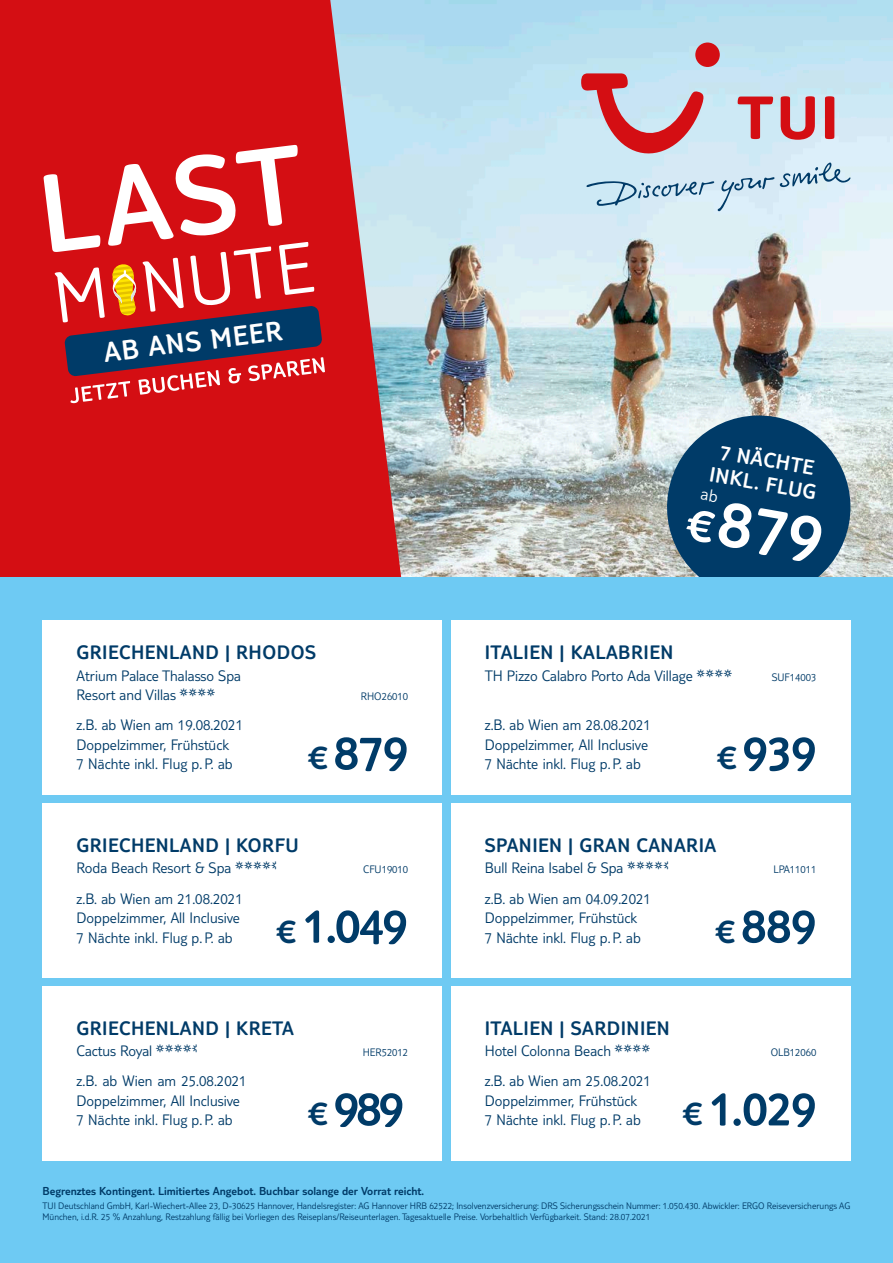
<style>
.page{position:relative;width:893px;height:1263px;background:#fff}
.page>*{position:absolute;margin:0;border:0;box-sizing:border-box;transform-origin:0 0}
.t1{font:300 69.9px "TUI Type";color:#fff}
.t2{font:300 51px "TUI Type";letter-spacing:-.01em;color:#003b68}
.t3{font:300 51px "TUI Type";color:#003b68}
.t4{font:300 28.8px "TUI Type";color:#fff}
.t5{font:300 21.6px/23.7px "TUI Type";color:#fff;text-align:center}
.t6{font:300 20.25px "TUI Type";letter-spacing:.025em;color:#003b68}
.t7{font:300 15.75px/19.5px "TUI Type";color:#003b68}
.t8{font:300 12px "TUI Type";color:#003b68}
.t9{font:300 11.25px "TUI Type";color:#003b68}
.t10{font:300 9.75px/11.7px "TUI Type";color:#003b68}
.s1{font-style:inherit}
.s2{font-size:35.7px}
.s3{font-size:48.9px}
</style>
<div class="page">
<img style="left:403px;top:0;width:490px;height:578px">
<svg style="left:0;top:0;width:403px;height:578px;background:#cf2a30"></svg>
<div style="left:0;top:578px;width:893px;height:685px;background:#6ecaf3"></div>
<div style="left:695px;top:43px;width:25px;height:24px;background:#d40e13;border-radius:50%"></div>
<svg style="left:581px;top:73px;width:269px;height:138px;background:#cac4d1"></svg>
<svg style="left:44px;top:145px;width:281px;height:258px;background:#bd3f46"></svg>
<div style="left:43px;top:620px;width:399px;height:175px;background:#fff"></div>
<div style="left:451px;top:620px;width:399px;height:175px;background:#fff"></div>
<div style="left:43px;top:803px;width:399px;height:174px;background:#fff"></div>
<div style="left:451px;top:803px;width:399px;height:174px;background:#fff"></div>
<div style="left:43px;top:986px;width:399px;height:174px;background:#fff"></div>
<div style="left:451px;top:986px;width:399px;height:174px;background:#fff"></div>
<svg style="left:660px;top:408px;width:198px;height:170px;background:#396787"></svg>
<h3 class="t4" style="left:102px;top:336px;width:181px;rotate:-7deg">AB ANS MEER</h3>
<p class="t6" style="left:77px;top:641px;width:241px">GRIECHENLAND | RHODOS</p>
<p class="t7" style="left:77px;top:665px;width:166px">Atrium Palace Thalasso Spa<br>Resort and Villas ✔</p>
<p class="t9" style="left:361px;top:690px;width:49px">RHO26010</p>
<p class="t7" style="left:77px;top:715px;width:168px">z.B. ab Wien am 1<span class="s1">9</span>.08.2021<br>Doppelzimmer, Frühstück<br>7 Nächte inkl. Flug p. P. ab</p>
<h2 class="t2" style="left:308px;top:723px;width:102px"><span class="s2">€</span> 879</h2>
<p class="t6" style="left:77px;top:833px;width:224px">GRIECHENLAND | KORFU</p>
<p class="t7" style="left:77px;top:858px;width:156px">Roda Beach Resort &amp; Spa</p>
<p class="t9" style="left:363px;top:863px;width:46px">CFU19010</p>
<p class="t7" style="left:77px;top:888px;width:168px">z.B. ab Wien am 21.08.2021<br>Doppelzimmer, All Inclusive<br>7 Nächte inkl. Flug p.P. ab</p>
<h2 class="t3" style="left:276px;top:896px;width:133px"><span class="s2">€</span> 1.04<span class="s1">9</span></h2>
<p class="t6" style="left:77px;top:1016px;width:219px">GRIECHENLAND | KRETA</p>
<p class="t7" style="left:77px;top:1041px;width:77px">Cactus Royal</p>
<p class="t9" style="left:363px;top:1046px;width:47px">HER52012</p>
<p class="t7" style="left:77px;top:1071px;width:172px">z.B. ab Wien am <span class="s1">25</span>.08.2021<br>Doppelzimmer, All Inclusive<br>7 Nächte inkl. Flug p. P. ab</p>
<h2 class="t3" style="left:308px;top:1079px;width:98px"><span class="s2">€</span> 98<span class="s1">9</span></h2>
<h3 class="t5" style="left:716px;top:438px;width:110px;rotate:10deg">7 NÄCHTE<br>INKL. FLUG</h3>
<h1 class="t1" style="left:695px;top:476px;width:138px;rotate:10deg"><span class="s3">€</span>879</h1>
<p class="t6" style="left:485px;top:641px;width:190px">ITALIEN | KALABRIEN</p>
<p class="t7" style="left:485px;top:665px;width:250px">TH Pizzo Calabro Porto Ada Village ✔</p>
<p class="t9" style="left:772px;top:671px;width:46px">SUF14003</p>
<p class="t7" style="left:485px;top:715px;width:168px">z.B. ab Wien am 28.08.2021<br>Doppelzimmer, All Inclusive<br>7 Nächte inkl. Flug p.P. ab</p>
<h2 class="t2" style="left:717px;top:723px;width:101px"><span class="s2">€</span> 939</h2>
<p class="t6" style="left:485px;top:833px;width:233px">SPANIEN | GRAN CANARIA</p>
<p class="t7" style="left:485px;top:858px;width:140px">Bull Reina Isabel &amp; Spa</p>
<p class="t9" style="left:773px;top:863px;width:45px">LPA11011</p>
<p class="t7" style="left:485px;top:888px;width:168px">z.B. ab Wien am 04.09.2021<br>Doppelzimmer, Frühstück<br>7 Nächte inkl. Flug p.P. ab</p>
<h2 class="t2" style="left:715px;top:896px;width:103px"><span class="s2">€</span> <span class="s1">8</span>89</h2>
<p class="t6" style="left:485px;top:1016px;width:187px">ITALIEN | SARDINIEN</p>
<p class="t7" style="left:485px;top:1041px;width:168px">Hotel Colonna Beach ✔</p>
<p class="t9" style="left:771px;top:1046px;width:47px">OLB12060</p>
<p class="t7" style="left:485px;top:1071px;width:168px">z.B. ab Wien am 25.08.2021<br>Doppelzimmer, Frühstück<br>7 Nächte inkl. Flug p.P. ab</p>
<h2 class="t2" style="left:682px;top:1079px;width:136px"><span class="s2">€</span> 1.029</h2>
<p class="t8" style="left:43px;top:1184px;width:383px">Begrenztes Kontingent. Limitiertes Angebot. Buchbar solange der Vorrat reicht.</p>
<p class="t10" style="left:43px;top:1199px;width:809px">TUI Deutschland GmbH, Karl-Wiechert-Allee 23, D-30625 Hannover, Handelsregister: AG Hannover HRB 62522; Insolvenzversicherung: DRS Sicherungsschein Nummer: 1.050.430. Abwickler: ERGO Reiseversicherungs AG<br>München, i.d.R. 25 % Anzahlung, Restzahlung fällig bei Vorliegen des Reiseplans/Reiseunterlagen. Tagesaktuelle Preise. Vorbehaltlich Verfügbarkeit. Stand: 28.07.2021</p>
</div>
